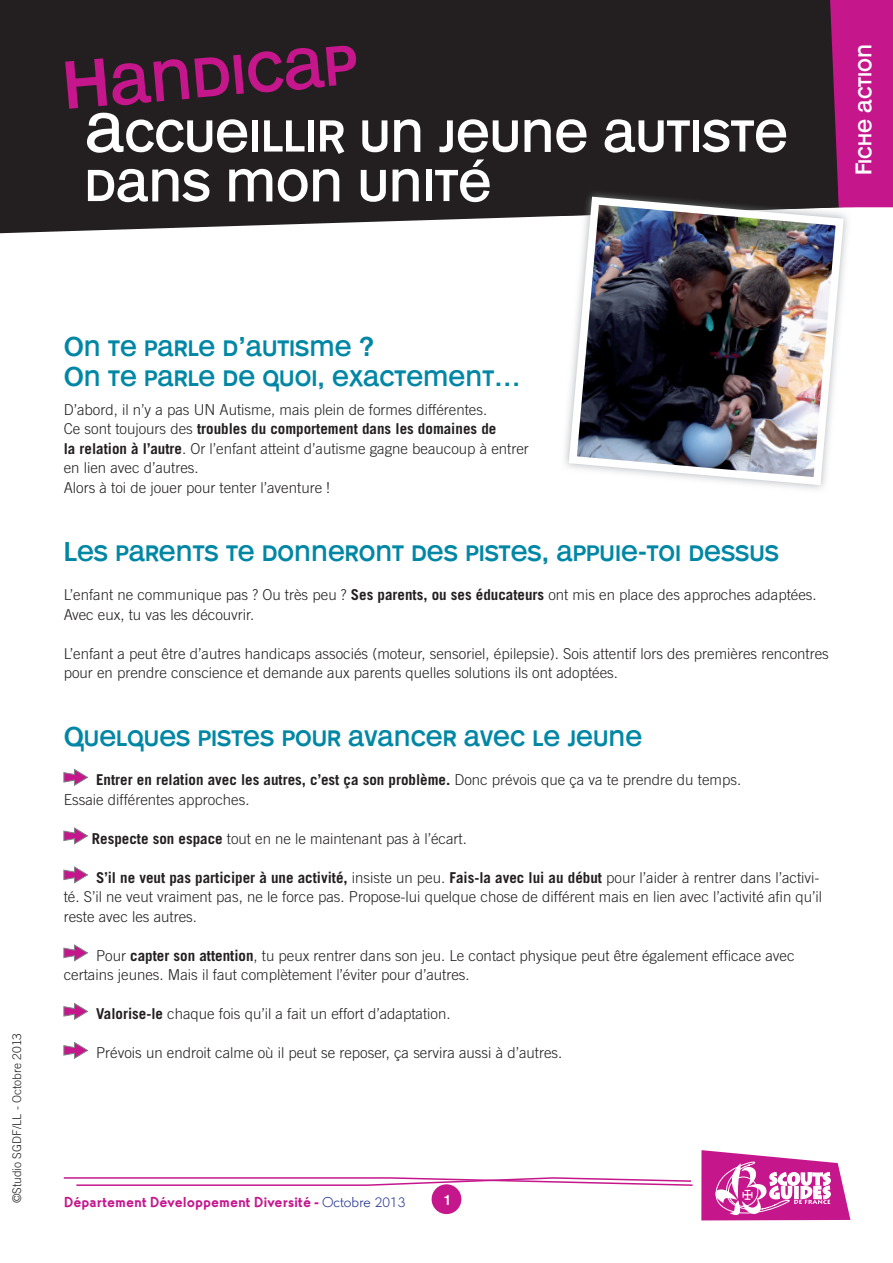
<style>
.page{position:relative;width:893px;height:1263px;background:#fff}
.page>*{position:absolute;margin:0;border:0;box-sizing:border-box;transform-origin:0 0}
.t1{font:67.5px "Mono Alphabet";color:#c5168c}
.t2{font:54px/49.5px "Mono Alphabet";color:#fff}
.t3{font:27px/29.2px "Mono Alphabet";color:#0087a5}
.t4{font:22.5px "Mono Alphabet";color:#fff}
.t5{font:300 15px/19.5px "Trade Gothic";color:#231f20}
.t6{font:700 15px "Martin Got URWTCE";color:#c5168c}
.t7{font:15px "Mono Alphabet";color:#fff}
.t8{font:300 12px "Trade Gothic";color:#231f20}
.s1{font-weight:700}
.s2{font-weight:300;color:#263692}
</style>
<div class="page">
<svg style="left:701px;top:1150px;width:149px;height:70px"></svg>
<svg style="left:63px;top:1177px;width:630px;height:9px"></svg>
<div style="left:0;top:0;width:893px;height:233px;background:#231f20"></div>
<svg style="left:830px;top:0;width:63px;height:207px;background:#b81683"></svg>
<img style="left:561px;top:189px;width:277px;height:27px">
<img style="left:838px;top:189px;width:14px;height:18px">
<img style="left:565px;top:193px;width:283px;height:296px">
<svg style="left:64px;top:769px;width:24px;height:16px"></svg>
<svg style="left:64px;top:828px;width:24px;height:16px"></svg>
<svg style="left:64px;top:867px;width:24px;height:16px"></svg>
<svg style="left:64px;top:945px;width:24px;height:16px"></svg>
<svg style="left:64px;top:1003px;width:24px;height:16px"></svg>
<svg style="left:64px;top:1042px;width:24px;height:16px"></svg>
<div style="left:432px;top:1184px;width:29px;height:30px;background:#c5168c;border-radius:50%"></div>
<h1 class="t1" style="left:60px;top:47px;width:297px;rotate:-5deg">Handicap</h1>
<h2 class="t2" style="left:85px;top:108px;width:704px">Accueillir un jeune autiste dans mon unité</h2>
<h3 class="t4" style="left:850px;top:175px;width:133px;rotate:-90deg">Fiche action</h3>
<p class="t8" style="left:10px;top:1203px;width:172px;rotate:-90deg">©Studio SGDF/LL - Octobre 2013</p>
<h3 class="t3" style="left:64px;top:332px;width:458px">On te parle d’autisme ?<br>On te parle de quoi, exactement…</h3>
<p class="t5" style="left:64px;top:400px;width:467px">D’abord, il n’y a pas UN Autisme, mais plein de formes différentes.<br>Ce sont toujours des <span class="s1">troubles du comportement dans les domaines de<br>la relation à l’autre</span>. Or l’enfant atteint d’autisme gagne beaucoup à entrer en lien avec d’autres.<br>Alors à toi de jouer pour tenter l’aventure !</p>
<h3 class="t3" style="left:64px;top:537px;width:717px">Les parents te donneront des pistes, appuie-toi dessus</h3>
<p class="t5" style="left:64px;top:585px;width:754px">L’enfant ne communique pas ? Ou très peu ? <span class="s1">Ses parents, ou ses éducateurs</span> ont mis en place des approches adaptées.<br>Avec eux, tu vas les découvrir.</p>
<p class="t5" style="left:64px;top:643px;width:767px">L’enfant a peut être d’autres handicaps associés (moteur, sensoriel, épilepsie). Sois attentif lors des premières rencontres pour en prendre conscience et demande aux parents quelles solutions ils ont adoptées.</p>
<h3 class="t3" style="left:64px;top:722px;width:580px">Quelques pistes pour avancer avec le jeune</h3>
<p class="t5" style="left:64px;top:770px;width:679px;text-indent:32px"><span class="s1">Entrer en relation avec les autres, c’est ça son problème.</span> Donc prévois que ça va te prendre du temps.<br>Essaie différentes approches.</p>
<p class="t5" style="left:92px;top:829px;width:377px"><span class="s1">Respecte son espace</span> tout en ne le maintenant pas à l’écart.</p>
<p class="t5" style="left:64px;top:868px;width:760px;text-indent:32px"><span class="s1">S’il ne veut pas participer à une activité,</span> insiste un peu. <span class="s1">Fais-la avec lui au début</span> pour l’aider à rentrer dans l’activi&shy;té. S’il ne veut vraiment pas, ne le force pas. Propose-lui quelque chose de différent mais en lien avec l’activité afin qu’il reste avec les autres.</p>
<p class="t5" style="left:64px;top:946px;width:732px;text-indent:32px">Pour <span class="s1">capter son attention</span>, tu peux rentrer dans son jeu. Le contact physique peut être également efficace avec certains jeunes. Mais il faut complètement l’éviter pour d’autres.</p>
<p class="t5" style="left:96px;top:1004px;width:356px"><span class="s1">Valorise-le</span> chaque fois qu’il a fait un effort d’adaptation.</p>
<p class="t5" style="left:96px;top:1043px;width:468px">Prévois un endroit calme où il peut se reposer, ça servira aussi à d’autres.</p>
<p class="t6" style="left:64px;top:1193px;width:343px">Département Développement Diversité - <span class="s2">Octobre 2013</span></p>
<p class="t7" style="left:444px;top:1191px;width:7px">1</p>
</div>
